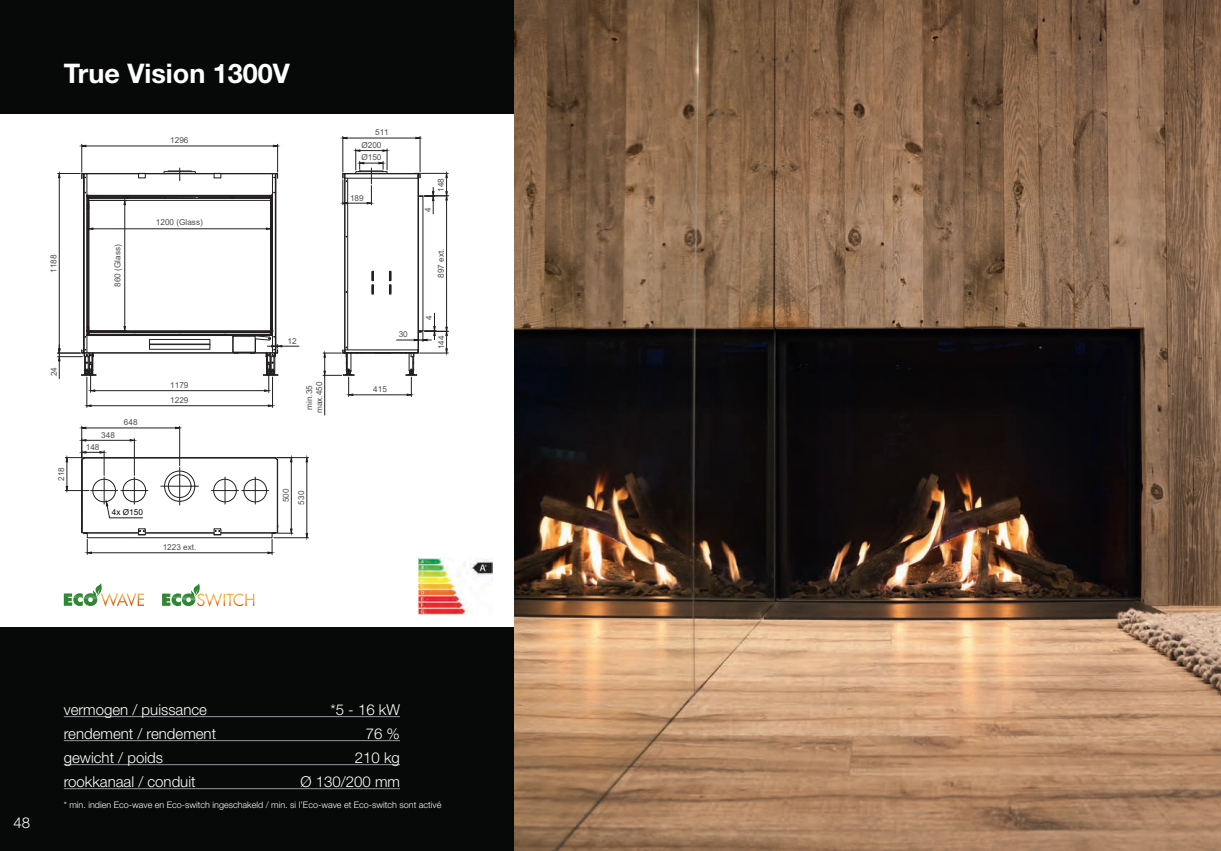
<style>
.page{position:relative;width:1221px;height:851px;background:#fff}
.page>*{position:absolute;margin:0;border:0;box-sizing:border-box;transform-origin:0 0}
.t1{font:700 27px "Helvetica Neue LT Std";color:#fff}
.t2{font:300 15px "Helvetica Neue LT Std";color:#fff}
.t3{font:300 9px "Helvetica Neue LT Std";color:#fff}
.t4{font:8.25px/12.5px "Arial";color:#4b4e50}
.t5{font:8.25px "Arial";color:#030505}
</style>
<div class="page">
<hr style="left:1220px;top:0;width:1px;height:850px;background:#070909">
<div style="left:0;top:0;width:1220px;height:850px;background:#070909"></div>
<div style="left:0;top:114px;width:1220px;height:512px;background:#fff"></div>
<img style="left:514px;top:0;width:706px;height:850px">
<svg style="left:162px;top:583px;width:92px;height:23px"></svg>
<svg style="left:64px;top:583px;width:80px;height:23px"></svg>
<hr style="left:161px;top:486px;width:37px;height:1px;background:#231f20">
<hr style="left:179px;top:467px;width:1px;height:38px;background:#231f20">
<hr style="left:90px;top:197px;width:36px;height:1px;background:#231f20">
<hr style="left:87px;top:335px;width:185px;height:1px;background:#231f20">
<hr style="left:84px;top:353px;width:150px;height:1px;background:#231f20">
<hr style="left:87px;top:352px;width:147px;height:1px;background:#231f20">
<hr style="left:87px;top:173px;width:51px;height:1px;background:#231f20">
<hr style="left:87px;top:196px;width:185px;height:1px;background:#231f20">
<div style="left:87px;top:195px;width:185px;height:1px;border:1px solid #231f20"></div>
<hr style="left:87px;top:331px;width:185px;height:1px;background:#231f20">
<div style="left:88px;top:198px;width:183px;height:2px;border:1px solid #231f20"></div>
<div style="left:89px;top:332px;width:181px;height:1px;border:1px solid #231f20"></div>
<hr style="left:97px;top:334px;width:37px;height:1px;background:#231f20">
<div style="left:344px;top:352px;width:74px;height:1px;border:1px solid #231f20"></div>
<hr style="left:345px;top:349px;width:72px;height:1px;background:#231f20">
<svg style="left:375px;top:353px;width:15px;height:1px"></svg>
<div style="left:418px;top:173px;width:1px;height:180px;border:1px solid #231f20"></div>
<svg style="left:372px;top:271px;width:1px;height:23px"></svg>
<svg style="left:389px;top:271px;width:2px;height:23px"></svg>
<div style="left:345px;top:173px;width:73px;height:1px;border:1px solid #231f20"></div>
<hr style="left:345px;top:178px;width:72px;height:1px;background:#231f20">
<hr style="left:344px;top:174px;width:1px;height:178px;background:#231f20">
<hr style="left:345px;top:178px;width:1px;height:174px;background:#231f20">
<hr style="left:347px;top:178px;width:1px;height:172px;background:#231f20">
<div style="left:84px;top:457px;width:191px;height:1px;border:1px solid #231f20"></div>
<div style="left:82px;top:459px;width:1px;height:74px;border:1px solid #231f20"></div>
<svg style="left:138px;top:528px;width:8px;height:7px"></svg>
<div style="left:168px;top:474px;width:23px;height:23px;border:1px solid #231f20;border-radius:50%"></div>
<div style="left:164px;top:471px;width:31px;height:30px;border:1px solid #231f20;border-radius:50%"></div>
<hr style="left:422px;top:196px;width:1px;height:134px;background:#231f20">
<div style="left:87px;top:532px;width:185px;height:6px;border:1px solid #231f20"></div>
<hr style="left:446px;top:200px;width:1px;height:127px;background:#231f20">
<hr style="left:324px;top:375px;width:1px;height:40px;background:#231f20">
<hr style="left:87px;top:377px;width:1px;height:30px;background:#231f20">
<hr style="left:272px;top:377px;width:1px;height:30px;background:#231f20">
<hr style="left:91px;top:405px;width:177px;height:1px;background:#231f20">
<svg style="left:86px;top:404px;width:6px;height:3px"></svg>
<svg style="left:267px;top:404px;width:5px;height:3px"></svg>
<hr style="left:95px;top:390px;width:169px;height:1px;background:#231f20">
<hr style="left:353px;top:394px;width:54px;height:1px;background:#231f20">
<svg style="left:323px;top:346px;width:39px;height:50px"></svg>
<hr style="left:81px;top:426px;width:1px;height:32px;background:#231f20">
<hr style="left:179px;top:426px;width:1px;height:39px;background:#231f20">
<hr style="left:86px;top:427px;width:89px;height:1px;background:#231f20">
<svg style="left:81px;top:426px;width:6px;height:3px"></svg>
<hr style="left:274px;top:537px;width:34px;height:1px;background:#231f20">
<hr style="left:277px;top:457px;width:31px;height:1px;background:#231f20">
<hr style="left:306px;top:462px;width:1px;height:71px;background:#231f20">
<svg style="left:305px;top:532px;width:3px;height:6px"></svg>
<svg style="left:305px;top:457px;width:3px;height:5px"></svg>
<svg style="left:342px;top:149px;width:46px;height:56px"></svg>
<hr style="left:86px;top:146px;width:187px;height:1px;background:#231f20">
<hr style="left:342px;top:136px;width:1px;height:36px;background:#231f20">
<hr style="left:420px;top:136px;width:1px;height:36px;background:#231f20">
<hr style="left:347px;top:138px;width:69px;height:1px;background:#231f20">
<svg style="left:342px;top:136px;width:6px;height:3px"></svg>
<svg style="left:415px;top:136px;width:6px;height:3px"></svg>
<hr style="left:93px;top:228px;width:173px;height:1px;background:#231f20">
<svg style="left:58px;top:144px;width:44px;height:248px"></svg>
<svg style="left:65px;top:438px;width:83px;height:80px"></svg>
<svg style="left:413px;top:173px;width:35px;height:41px"></svg>
<hr style="left:91px;top:552px;width:177px;height:1px;background:#231f20">
<svg style="left:81px;top:524px;width:11px;height:30px"></svg>
<svg style="left:211px;top:457px;width:82px;height:97px"></svg>
<svg style="left:396px;top:313px;width:52px;height:83px"></svg>
<hr style="left:90px;top:200px;width:36px;height:1px;background:#231f20">
<hr style="left:89px;top:330px;width:37px;height:1px;background:#231f20">
<svg style="left:123px;top:144px;width:176px;height:248px"></svg>
<img style="left:419px;top:558px;width:73px;height:56px">
<hr style="left:64px;top:716px;width:336px;height:1px;background:#939598">
<hr style="left:64px;top:740px;width:336px;height:1px;background:#939598">
<hr style="left:64px;top:764px;width:336px;height:1px;background:#939598">
<hr style="left:64px;top:788px;width:336px;height:1px;background:#939598">
<h1 class="t1" style="left:64px;top:57px;width:228px">True Vision 1300V</h1>
<p class="t4" style="left:170px;top:134px;width:20px">1296</p>
<p class="t4" style="left:47px;top:272px;width:20px;rotate:-90deg">1188</p>
<p class="t4" style="left:111px;top:287px;width:44px;rotate:-90deg">860 (Glass)</p>
<p class="t4" style="left:156px;top:215px;width:48px">1200 (Glass)</p>
<p class="t4" style="left:48px;top:376px;width:11px;rotate:-90deg">24</p>
<p class="t4" style="left:55px;top:481px;width:15px;rotate:-90deg">218</p>
<p class="t4" style="left:101px;top:428px;width:15px">348</p>
<p class="t4" style="left:86px;top:440px;width:15px">148</p>
<p class="t4" style="left:124px;top:416px;width:15px">648</p>
<p class="t4" style="left:170px;top:379px;width:20px">1179</p>
<p class="t4" style="left:170px;top:394px;width:20px">1229</p>
<p class="t5" style="left:112px;top:506px;width:33px">4x Ø150</p>
<p class="t4" style="left:163px;top:541px;width:35px">1223 ext.</p>
<p class="t4" style="left:287px;top:334px;width:11px">12</p>
<p class="t4" style="left:304px;top:413px;width:33px;line-height:9.8px;text-align:center;rotate:-90deg">min.35 max.450</p>
<p class="t4" style="left:278px;top:504px;width:17px;line-height:15.5px;rotate:-90deg">500<br>530</p>
<p class="t4" style="left:375px;top:126px;width:15px">511</p>
<p class="t4" style="left:361px;top:139px;width:22px">Ø200<br>Ø150</p>
<p class="t4" style="left:350px;top:191px;width:15px">189</p>
<p class="t4" style="left:399px;top:328px;width:11px">30</p>
<p class="t4" style="left:373px;top:383px;width:15px">415</p>
<p class="t4" style="left:435px;top:192px;width:15px;rotate:-90deg">148</p>
<p class="t4" style="left:421px;top:211px;width:6px;rotate:-90deg">4</p>
<p class="t4" style="left:435px;top:278px;width:31px;rotate:-90deg">897 ext.</p>
<p class="t4" style="left:423px;top:320px;width:6px;rotate:-90deg">4</p>
<p class="t4" style="left:435px;top:349px;width:15px;rotate:-90deg">144</p>
<h2 class="t2" style="left:14px;top:813px;width:18px">48</h2>
<h2 class="t2" style="left:64px;top:700px;width:145px">vermogen / puissance</h2>
<h2 class="t2" style="left:330px;top:700px;width:71px">*5 - 16 kW</h2>
<h2 class="t2" style="left:64px;top:724px;width:154px">rendement / rendement</h2>
<h2 class="t2" style="left:366px;top:724px;width:36px">76 %</h2>
<h2 class="t2" style="left:64px;top:748px;width:101px">gewicht / poids</h2>
<h2 class="t2" style="left:355px;top:748px;width:47px">210 kg</h2>
<h2 class="t2" style="left:64px;top:772px;width:133px">rookkanaal / conduit</h2>
<h2 class="t2" style="left:300px;top:772px;width:101px">Ø 130/200 mm</h2>
<p class="t3" style="left:64px;top:799px;width:379px">* min. indien Eco-wave en Eco-switch ingeschakeld / min. si l’Eco-wave et Eco-switch sont activé</p>
</div>
